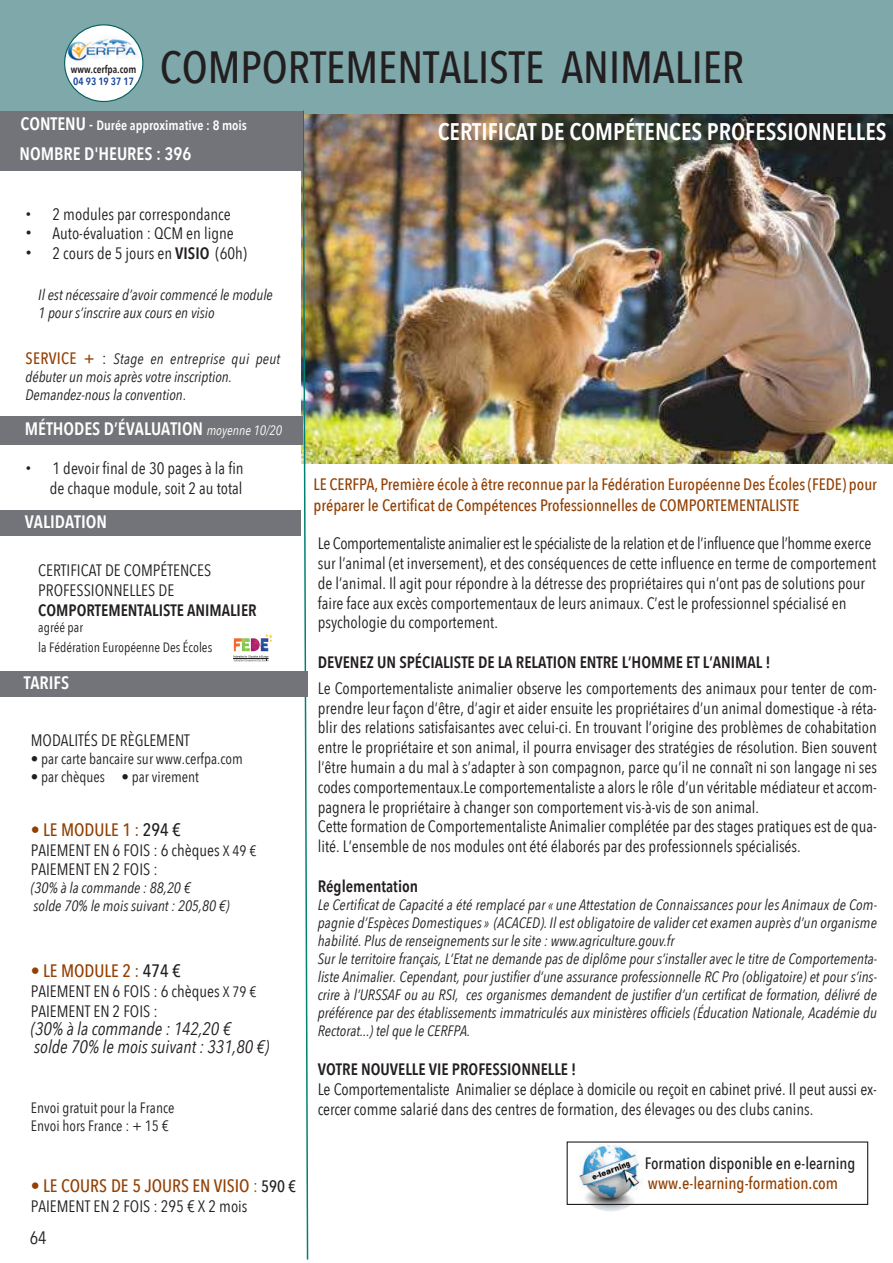
<style>
.page{position:relative;width:893px;height:1263px;background:#fff}
.page>*{position:absolute;margin:0;border:0;box-sizing:border-box;transform-origin:0 0}
.t1{font:500 45px "Avenir Next Condensed";color:#231f20}
.t2{font:600 24px "Avenir Next Condensed";color:#fff}
.t3{font:600 18px "Avenir Next Condensed";color:#fff}
.t4{font:500 18px "Avenir Next Condensed";color:#924003}
.t5{font:italic 18px/18px "Avenir Next Condensed";color:#231f20}
.t6{font:18px "Avenir Next Condensed";color:#231f20}
.t7{font:500 16.8px "Avenir Next Condensed";color:#924003}
.t8{font:16.5px/19.8px "Avenir Next Condensed";color:#231f20}
.t9{font:500 16.5px/20.5px "Avenir Next Condensed";color:#924003}
.t10{font:600 16.5px "Avenir Next Condensed";color:#231f20}
.t11{font:500 16.5px "Avenir Next Condensed";color:#231f20}
.t12{font:italic 15px/18px "Avenir Next Condensed";color:#231f20}
.t13{font:15px/18px "Avenir Next Condensed";color:#231f20}
.t14{font:13.5px/19.8px "Avenir Next Condensed";color:#231f20}
.t15{font:600 13.5px "Avenir Next Condensed";color:#fff}
.t16{font:600 10.5px "Avenir Next Condensed";color:#231f20}
.t17{font:600 10.5px "Avenir Next Condensed";color:#18469d}
.s1{font-size:18px}
.s2{font-size:16.5px}
.s3{font-family:"Helvetica"}
.s4{font-family:"Helvetica";font-size:18px}
.s5{font-weight:600}
.s6{font-weight:500;font-style:normal;font-size:16.5px;color:#924003}
.s7{font-style:normal;font-size:16.5px}
.s8{font-style:normal}
.s9{font-weight:400;font-style:italic;font-size:13.5px}
.s10{color:#231f20}
.s11{font-size:15px}
.s12{font-weight:400}
.s13{font-size:16.5px;color:#231f20}
</style>
<div class="page">
<div style="left:0;top:0;width:893px;height:115px;background:#7fa8aa"></div>
<img style="left:309px;top:114px;width:584px;height:349px">
<img style="left:234px;top:638px;width:34px;height:13px">
<svg style="left:265px;top:634px;width:8px;height:8px"></svg>
<svg style="left:234px;top:655px;width:34px;height:7px"></svg>
<img style="left:302px;top:110px;width:7px;height:1150px">
<div style="left:0;top:510px;width:301px;height:26px;background:#737479"></div>
<div style="left:0;top:417px;width:302px;height:28px;background:#737479"></div>
<div style="left:0;top:671px;width:307px;height:25px;background:#737479"></div>
<img style="left:574px;top:1138px;width:73px;height:73px;border-radius:37px">
<div style="left:567px;top:1141px;width:301px;height:64px;border:1px solid #231f20"></div>
<div style="left:0;top:112px;width:303px;height:59px;background:#737479"></div>
<img style="left:65px;top:25px;width:78px;height:76px">
<div style="left:64px;top:24px;width:79px;height:78px;border:1px solid #005e5b;border-radius:50%"></div>
<p class="t16" style="left:71px;top:60px;width:67px">www.cerfpa.com</p>
<p class="t17" style="left:73px;top:73px;width:62px">04 93 19 37 17</p>
<h1 class="t1" style="left:160px;top:40px;width:586px">COMPORTEMENTALISTE ANIMALIER</h1>
<p class="t15" style="left:21px;top:113px;width:228px"><span class="s1">CONTENU</span> <span class="s2">-</span> Durée approximative : 8 mois</p>
<p class="t3" style="left:20px;top:138px;width:173px">NOMBRE D'HEURES : 396</p>
<p class="t8" style="left:26px;top:203px;width:207px"><span class="s3">•</span> 2 modules par correspondance</p>
<p class="t8" style="left:26px;top:223px;width:210px"><span class="s4">•</span> Auto-évaluation : QCM en ligne</p>
<p class="t8" style="left:26px;top:243px;width:223px"><span class="s4">•</span> 2 cours de 5 jours en <span class="s5">VISIO</span> (60h)</p>
<p class="t12" style="left:38px;top:285px;width:236px">Il est nécessaire d’avoir commencé le module<br>1 pour s’inscrire aux cours en visio</p>
<p class="t12" style="left:26px;top:350px;width:256px"><span class="s6">SERVICE +</span> <span class="s7">:</span> Stage en entreprise qui peut débuter un mois après votre inscription.<br>Demandez-nous la convention<span class="s8">.</span></p>
<p class="t3" style="left:25px;top:413px;width:259px">MÉTHODES D’ÉVALUATION <span class="s9">moyenne 10/20</span></p>
<p class="t8" style="left:26px;top:458px;width:220px;text-align:right"><span class="s3">•</span> 1 devoir final de 30 pages à la fin de chaque module, soit 2 au total</p>
<p class="t3" style="left:25px;top:506px;width:84px">VALIDATION</p>
<p class="t8" style="left:38px;top:560px;width:174px">CERTIFICAT DE COMPÉTENCES<br>PROFESSIONNELLES DE</p>
<p class="t10" style="left:38px;top:596px;width:220px">COMPORTEMENTALISTE ANIMALIER</p>
<p class="t14" style="left:38px;top:617px;width:175px">agréé par<br>la Fédération Européenne Des Écoles</p>
<p class="t3" style="left:24px;top:667px;width:47px">TARIFS</p>
<p class="t8" style="left:31px;top:729px;width:161px">MODALITÉS DE RÈGLEMENT</p>
<p class="t13" style="left:31px;top:749px;width:213px">• par carte bancaire sur www.cerfpa.com</p>
<p class="t13" style="left:31px;top:767px;width:170px">• par chèques • par virement</p>
<p class="t4" style="left:31px;top:819px;width:152px">• LE MODULE 1 : <span class="s10">294 €</span></p>
<p class="t8" style="left:31px;top:839px;width:227px">PAIEMENT EN 6 FOIS : 6 chèques <span class="s11">X 49 €<br></span>PAIEMENT EN 2 FOIS :</p>
<p class="t12" style="left:31px;top:879px;width:200px">(30% à la commande : 88,20 €<br>solde 70% le mois suivant : 205,80 €)</p>
<p class="t4" style="left:31px;top:960px;width:152px">• LE MODULE 2 : <span class="s10">474 €</span></p>
<p class="t8" style="left:31px;top:981px;width:227px">PAIEMENT EN 6 FOIS : 6 chèques <span class="s11">X 79 €<br></span>PAIEMENT EN 2 FOIS :</p>
<p class="t5" style="left:31px;top:1020px;width:240px">(30% à la commande : 142,20 €<br>solde 70% le mois suivant : 331,80 €)</p>
<p class="t13" style="left:31px;top:1098px;width:145px">Envoi gratuit pour la France<br>Envoi hors France : + 15 €</p>
<p class="t4" style="left:31px;top:1175px;width:267px">• LE COURS DE 5 JOURS EN VISIO <span class="s12">:</span> <span class="s13">590 €</span></p>
<p class="t8" style="left:31px;top:1195px;width:218px">PAIEMENT EN 2 FOIS : 295 € X 2 mois</p>
<p class="t6" style="left:30px;top:1222px;width:18px">64</p>
<h2 class="t2" style="left:438px;top:111px;width:450px">CERTIFICAT DE COMPÉTENCES PROFESSIONNELLES</h2>
<p class="t9" style="left:314px;top:474px;width:565px">LE CERFPA, Première école à être reconnue par la Fédération Européenne Des Écoles (FEDE) pour préparer le Certificat de Compétences Professionnelles de COMPORTEMENTALISTE</p>
<p class="t8" style="left:318px;top:533px;width:560px">Le Comportementaliste animalier est le spécialiste de la relation et de l’influence que l’homme exerce sur l’animal (et inversement), et des conséquences de cette influence en terme de comportement de l’animal. Il agit pour répondre à la détresse des propriétaires qui n’ont pas de solutions pour faire face aux excès comportementaux de leurs animaux. C’est le professionnel spécialisé en psychologie du comportement.</p>
<p class="t10" style="left:318px;top:648px;width:454px">DEVENEZ UN SPÉCIALISTE DE LA RELATION ENTRE L’HOMME ET L’ANIMAL !</p>
<p class="t8" style="left:318px;top:677px;width:561px">Le Comportementaliste animalier observe les comportements des animaux pour tenter de com&shy;prendre leur façon d’être, d’agir et aider ensuite les propriétaires d’un animal domestique -à réta&shy;blir des relations satisfaisantes avec celui-ci. En trouvant l’origine des problèmes de cohabitation entre le propriétaire et son animal, il pourra envisager des stratégies de résolution. Bien souvent l’être humain a du mal à s’adapter à son compagnon, parce qu’il ne connaît ni son langage ni ses codes comportementaux.Le comportementaliste a alors le rôle d’un véritable médiateur et accom&shy;pagnera le propriétaire à changer son comportement vis-à-vis de son animal.<br>Cette formation de Comportementaliste Animalier complétée par des stages pratiques est de qua&shy;lité. L’ensemble de nos modules ont été élaborés par des professionnels spécialisés.</p>
<p class="t10" style="left:318px;top:872px;width:102px">Réglementation</p>
<p class="t12" style="left:318px;top:895px;width:561px">Le Certificat de Capacité a été remplacé par « une Attestation de Connaissances pour les Animaux de Com&shy;pagnie d’Espèces Domestiques » (ACACED). Il est obligatoire de valider cet examen auprès d’un organisme habilité. Plus de renseignements sur le site : www.agriculture.gouv.fr<br>Sur le territoire français, L’Etat ne demande pas de diplôme pour s’installer avec le titre de Comportementa&shy;liste Animalier. Cependant, pour justifier d’une assurance professionnelle RC Pro (obligatoire) et pour s’ins&shy;crire à l’URSSAF ou au RSI, ces organismes demandent de justifier d’un certificat de formation, délivré de préférence par des établissements immatriculés aux ministères officiels (Éducation Nationale, Académie du Rectorat...) tel que le CERFPA.</p>
<p class="t10" style="left:318px;top:1055px;width:260px">VOTRE NOUVELLE VIE PROFESSIONNELLE !</p>
<p class="t8" style="left:318px;top:1079px;width:561px">Le Comportementaliste Animalier se déplace à domicile ou reçoit en cabinet privé. Il peut aussi ex&shy;cercer comme salarié dans des centres de formation, des élevages ou des clubs canins.</p>
<p class="t11" style="left:645px;top:1153px;width:212px">Formation disponible en e-learning</p>
<p class="t7" style="left:648px;top:1173px;width:192px">www.e-learning-formation.com</p>
</div>
